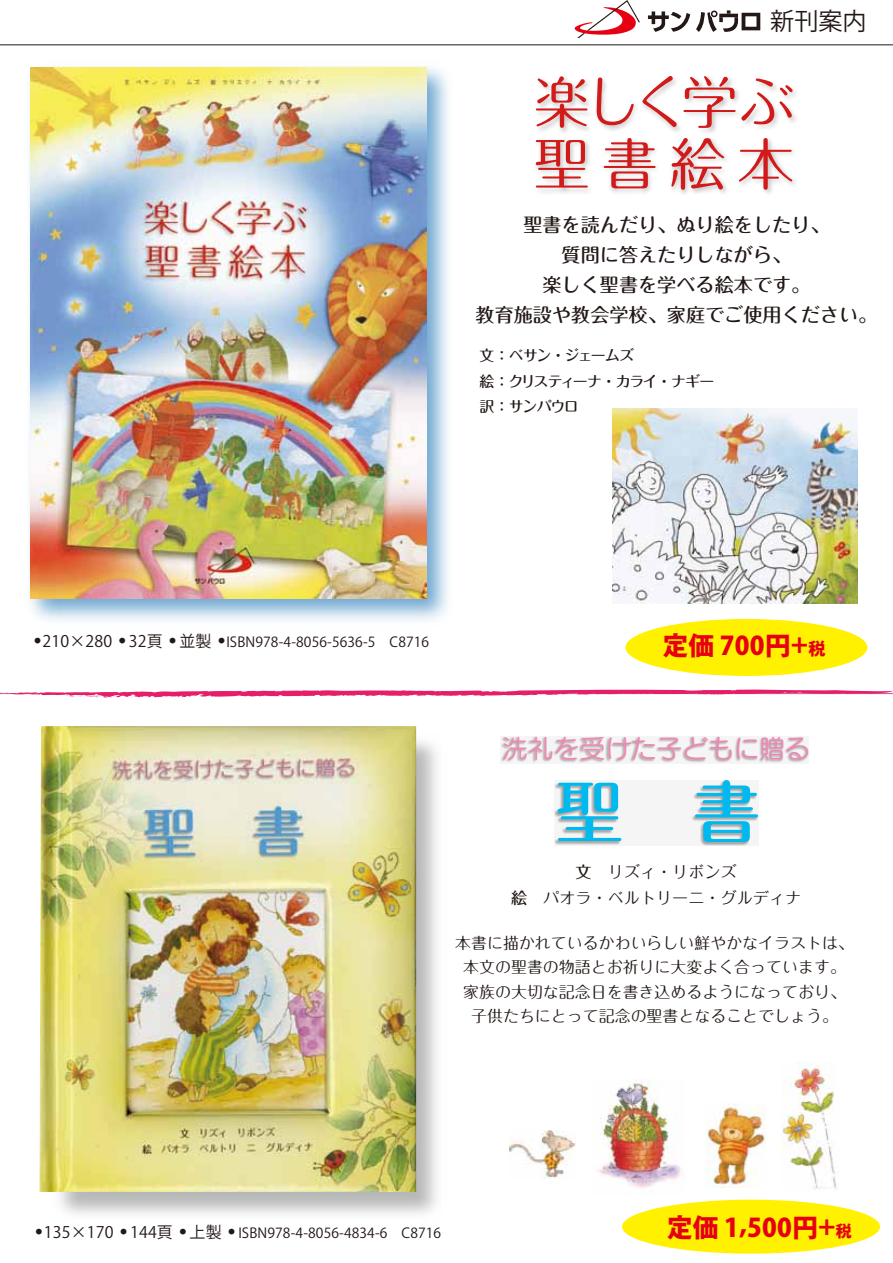
<style>
.page{position:relative;width:893px;height:1263px;background:#fff}
.page>*{position:absolute;margin:0;border:0;box-sizing:border-box;transform-origin:0 0}
.t1{font:500 68.55px "Maru Fo Pro";color:#00b9ef}
.t2{font:57px/61.9px "Maru Fo Pro";color:#d11b1b}
.t3{font:25.65px "Seurat Pro M";color:#ee87b4}
.t4{font:800 25.5px "Koz Go Pro";letter-spacing:.01em;color:#e60012}
.t5{font:24.15px "Koz Go Pro";color:#221815}
.t6{font:500 19.2px/29.7px "Maru Fo Pro";color:#221815;text-align:center}
.t7{font:16.2px/26px "Maru Fo Pro";color:#221815;text-align:center}
.t8{font:15.9px/24.5px "Maru Fo Pro";color:#221815;text-align:center}
.t9{font:15.9px "Koz Go Pro";letter-spacing:.01em;color:#221815}
.t10{font:500 14.85px/25.5px "Maru Fo Pro";letter-spacing:-.09em;color:#221815}
.t11{font:13.8px "Koz Go Pro";letter-spacing:.01em;color:#221815}
.s1{font-size:15.9px}
.s2{font-size:16.95px}
.s3{font-weight:500}
</style>
<div class="page">
<img style="left:781px;top:1062px;width:57px;height:127px">
<img style="left:59px;top:729px;width:378px;height:486px">
<img style="left:39px;top:726px;width:377px;height:466px">
<svg style="left:500px;top:736px;width:309px;height:27px"></svg>
<svg style="left:554px;top:780px;width:204px;height:66px;fill:#f5f4f4"></svg>
<img style="left:591px;top:1080px;width:90px;height:108px">
<img style="left:705px;top:1103px;width:61px;height:84px">
<img style="left:510px;top:1130px;width:66px;height:48px">
<hr style="left:0;top:44px;width:893px;height:1px;background:#221815">
<svg style="left:575px;top:0;width:65px;height:38px"></svg>
<svg style="left:648px;top:15px;width:21px;height:4px"></svg>
<svg style="left:652px;top:11px;width:13px;height:21px"></svg>
<svg style="left:671px;top:12px;width:19px;height:20px"></svg>
<svg style="left:696px;top:10px;width:64px;height:22px"></svg>
<img style="left:29px;top:67px;width:419px;height:554px">
<img style="left:30px;top:68px;width:397px;height:530px">
<img style="left:612px;top:408px;width:245px;height:196px">
<img style="left:536px;top:77px;width:260px;height:117px">
<div style="left:625px;top:619px;width:242px;height:57px;background:#fff100;border-radius:50%"></div>
<div style="left:622px;top:1200px;width:258px;height:54px;background:#fff100;border-radius:50%"></div>
<svg style="left:0;top:689px;width:893px;height:9px"></svg>
<h3 class="t5" style="left:770px;top:6px;width:98px">新刊案内</h3>
<h2 class="t2" style="left:533px;top:64px;width:263px">楽しく学ぶ聖書絵本</h2>
<p class="t6" style="left:475px;top:208px;width:403px">聖書を読んだり、ぬり絵をしたり、<br>質問に答えたりしながら、<br>楽しく聖書を学べる絵本です。<br>教育施設や教会学校、家庭でご使用ください。</p>
<p class="t10" style="left:479px;top:341px;width:236px">文：ベサン・ジェームズ<br>絵：クリスティーナ・カライ・ナギー訳：サンパウロ</p>
<p class="t9" style="left:35px;top:630px;width:143px"><sup>●</sup> 210×280 <sup>●</sup> 32頁 <sup>●</sup></p>
<p class="t11" style="left:179px;top:633px;width:251px"><span class="s1">並製</span> <sup>●</sup> ISBN978-4-8056-5636-5　C8716</p>
<h3 class="t4" style="left:663px;top:629px;width:164px">定価 700円+<span class="s2">税</span></h3>
<h3 class="t3" style="left:503px;top:731px;width:309px">洗礼を受けた子どもに贈る</h3>
<h1 class="t1" style="left:555px;top:757px;width:207px">聖　書</h1>
<p class="t7" style="left:511px;top:857px;width:292px"><span class="s3">文　</span>リズィ・リボンズ<br><span class="s3">絵　</span>パオラ・ベルトリーニ・グルディナ</p>
<p class="t8" style="left:455px;top:929px;width:400px">本書に描かれているかわいらしい鮮やかなイラストは、本文の聖書の物語とお祈りに大変よく合っています。家族の大切な記念日を書き込めるようになっており、子供たちにとって記念の聖書となることでしょう。</p>
<p class="t9" style="left:36px;top:1222px;width:152px"><sup>●</sup> 135×170 <sup>●</sup> 144頁 <sup>●</sup></p>
<p class="t11" style="left:190px;top:1224px;width:253px"><span class="s1">上製</span> <sup>●</sup> ISBN978-4-8056-4834-6　C8716</p>
<h3 class="t4" style="left:667px;top:1210px;width:186px">定価 1,500円+<span class="s1">税</span></h3>
</div>
